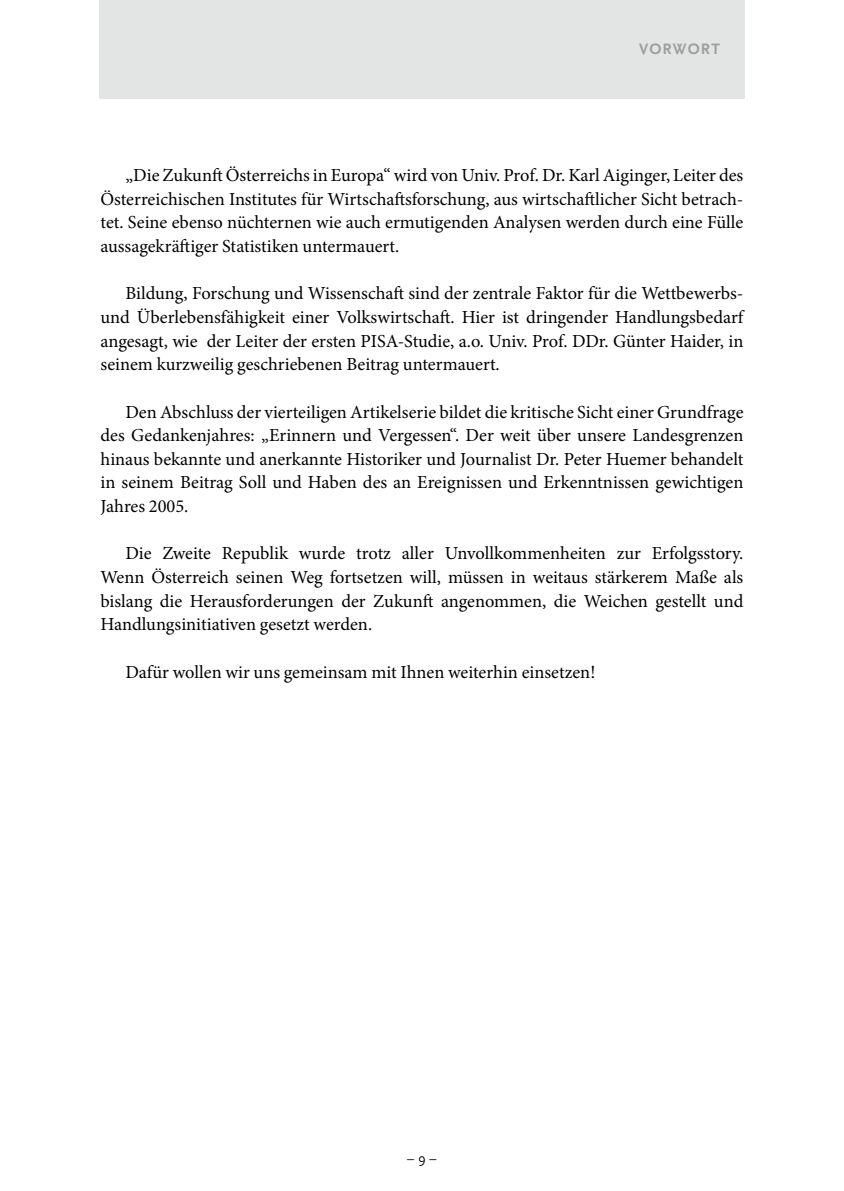
<style>
.page{position:relative;width:844px;height:1191px;background:#fff}
.page>*{position:absolute;margin:0;border:0;box-sizing:border-box;transform-origin:0 0}
.t1{font:18.38px/23.6px "Minion Pro";color:#000;text-align:justify}
.t2{font:700 15.75px "Scala Sans";letter-spacing:.075em;color:#9c9e9f}
.t3{font:14px "Scala Sans";color:#000}
</style>
<div class="page">
<div style="left:99px;top:0;width:645px;height:99px;background:#e3e4e4"></div>
<p class="t2" style="left:638px;top:40px;width:79px">VORWORT</p>
<p class="t1" style="left:100px;top:164px;width:644px;text-indent:25px">„Die Zukunft Österreichs in Europa“ wird von Univ. Prof. Dr. Karl Aiginger, Leiter des Österreichischen Institutes für Wirtschaftsforschung, aus wirtschaftlicher Sicht betrach&shy;tet. Seine ebenso nüchternen wie auch ermutigenden Analysen werden durch eine Fülle aussagekräftiger Statistiken untermauert.</p>
<p class="t1" style="left:100px;top:282px;width:644px;text-indent:25px">Bildung, Forschung und Wissenschaft sind der zentrale Faktor für die Wettbewerbs&shy;und Überlebensfähigkeit einer Volkswirtschaft. Hier ist dringender Handlungsbedarf angesagt, wie der Leiter der ersten PISA-Studie, a.o. Univ. Prof. DDr. Günter Haider, in seinem kurzweilig geschriebenen Beitrag untermauert.</p>
<p class="t1" style="left:100px;top:400px;width:644px;text-indent:25px">Den Abschluss der vierteiligen Artikelserie bildet die kritische Sicht einer Grundfrage des Gedankenjahres: „Erinnern und Vergessen“. Der weit über unsere Landesgrenzen hinaus bekannte und anerkannte Historiker und Journalist Dr. Peter Huemer behandelt in seinem Beitrag Soll und Haben des an Ereignissen und Erkenntnissen gewichtigen Jahres 2005.</p>
<p class="t1" style="left:100px;top:542px;width:644px;text-indent:25px">Die Zweite Republik wurde trotz aller Unvollkommenheiten zur Erfolgsstory.<br>Wenn Österreich seinen Weg fortsetzen will, müssen in weitaus stärkerem Maße als bislang die Herausforderungen der Zukunft angenommen, die Weichen gestellt und Handlungsinitiativen gesetzt werden.</p>
<p class="t1" style="left:125px;top:660px;width:471px">Dafür wollen wir uns gemeinsam mit Ihnen weiterhin einsetzen!</p>
<p class="t3" style="left:407px;top:1150px;width:32px">– 9 –</p>
</div>
